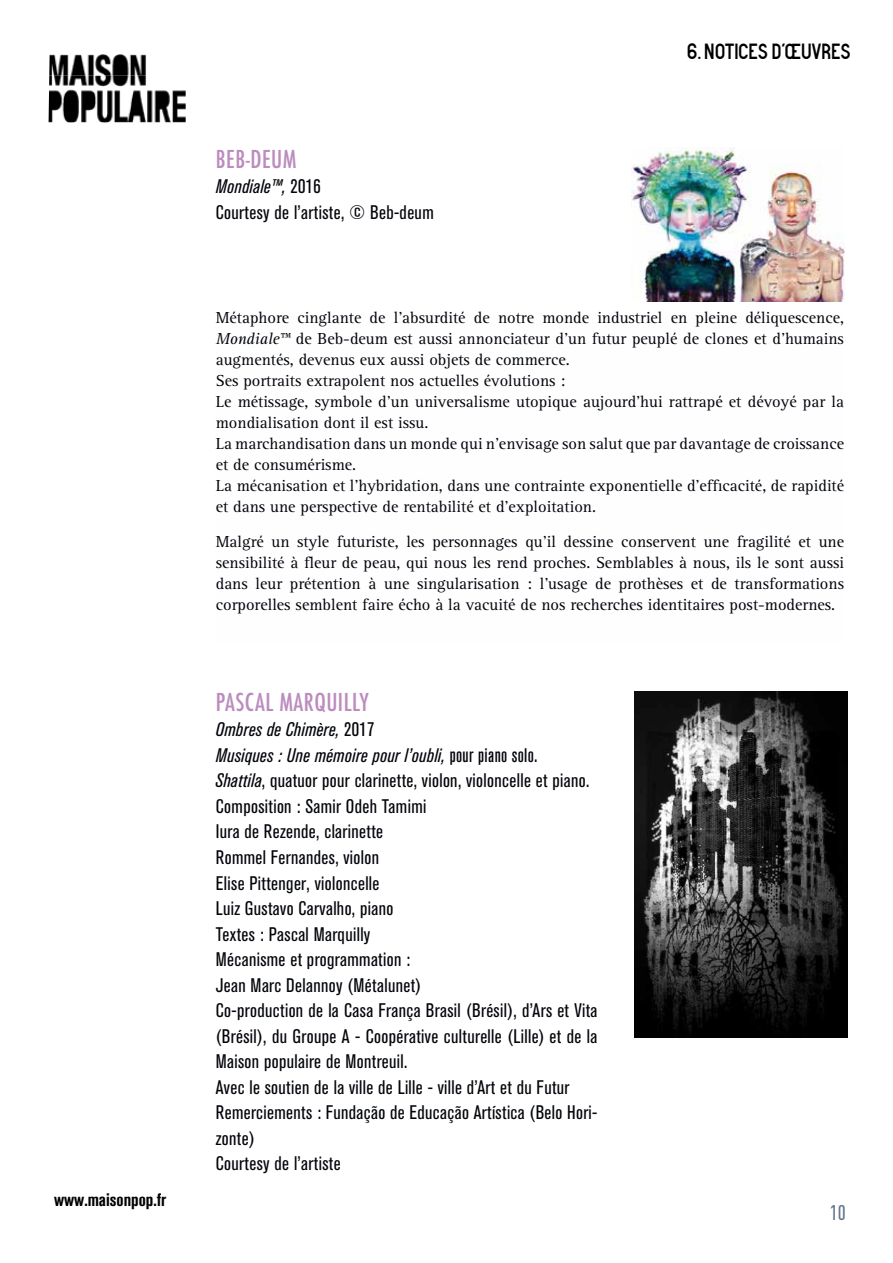
<style>
.page{position:relative;width:893px;height:1263px;background:#fff}
.page>*{position:absolute;margin:0;border:0;box-sizing:border-box;transform-origin:0 0}
.t1{font:500 condensed 24px "Futura";letter-spacing:.02em;color:#bc8cbf}
.t2{font:21px "Normale Grasse";letter-spacing:.025em;color:#000}
.t3{font:500 21px "DIN Cond";color:#66788e}
.t4{font:condensed 19.5px/25.5px "Akzidenz Grotesk BQ";letter-spacing:.02em;color:#03050a}
.t5{font:700 condensed 18px "Akzidenz Grotesk BQ";color:#000003}
.t6{font:16.5px/21px "Rotis Serif";color:#00050a}
.s1{font-style:italic}
.s2{font-weight:500}
</style>
<div class="page">
<img style="left:49px;top:54px;width:137px;height:68px">
<img style="left:631px;top:148px;width:213px;height:154px">
<img style="left:634px;top:691px;width:213px;height:346px">
<p class="t5" style="left:54px;top:1189px;width:114px">www.maisonpop.fr</p>
<h1 class="t1" style="left:216px;top:143px;width:82px">BEB-DEUM</h1>
<p class="t4" style="left:216px;top:174px;width:219px"><span class="s1">Mondiale™,</span> 2016<br>Courtesy de l’artiste, © Beb-deum</p>
<p class="t2" style="left:687px;top:40px;width:164px">6. NOTICES D’ŒUVRES</p>
<p class="t6" style="left:216px;top:308px;width:630px">Métaphore cinglante de l’absurdité de notre monde industriel en pleine déliquescence, <span class="s1">Mondiale™</span> de Beb-deum est aussi annonciateur d’un futur peuplé de clones et d’humains augmentés, devenus eux aussi objets de commerce.<br>Ses portraits extrapolent nos actuelles évolutions :<br>Le métissage, symbole d’un universalisme utopique aujourd’hui rattrapé et dévoyé par la mondialisation dont il est issu.<br>La marchandisation dans un monde qui n’envisage son salut que par davantage de croissance et de consumérisme.<br>La mécanisation et l’hybridation, dans une contrainte exponentielle d’efficacité, de rapidité et dans une perspective de rentabilité et d’exploitation.</p>
<p class="t6" style="left:216px;top:531px;width:630px;text-align:justify">Malgré un style futuriste, les personnages qu’il dessine conservent une fragilité et une sensibilité à fleur de peau, qui nous les rend proches. Semblables à nous, ils le sont aussi dans leur prétention à une singularisation : l’usage de prothèses et de transformations corporelles semblent faire écho à la vacuité de nos recherches identitaires post-modernes.</p>
<h1 class="t1" style="left:216px;top:687px;width:155px">PASCAL MARQUILLY</h1>
<p class="t4" style="left:216px;top:717px;width:383px"><span class="s1">Ombres de Chimère,</span> 2017<br><span class="s1">Musiques : Une mémoire pour l’oubli,</span> <span class="s2">pour piano solo.<br></span><span class="s1">Shattila</span>, quatuor pour clarinette, violon, violoncelle et piano.<br>Composition : Samir Odeh Tamimi<br>Iura de Rezende, clarinette<br>Rommel Fernandes, violon<br>Elise Pittenger, violoncelle<br>Luiz Gustavo Carvalho, piano<br>Textes : Pascal Marquilly<br>Mécanisme et programmation :<br>Jean Marc Delannoy (Métalunet)<br>Co-production de la Casa França Brasil (Brésil), d’Ars et Vita (Brésil), du Groupe A - Coopérative culturelle (Lille) et de la Maison populaire de Montreuil.<br>Avec le soutien de la ville de Lille - ville d’Art et du Futur Remerciements : Fundação de Educação Artística (Belo Hori&shy;zonte)<br>Courtesy de l’artiste</p>
<p class="t3" style="left:830px;top:1199px;width:18px">10</p>
</div>
